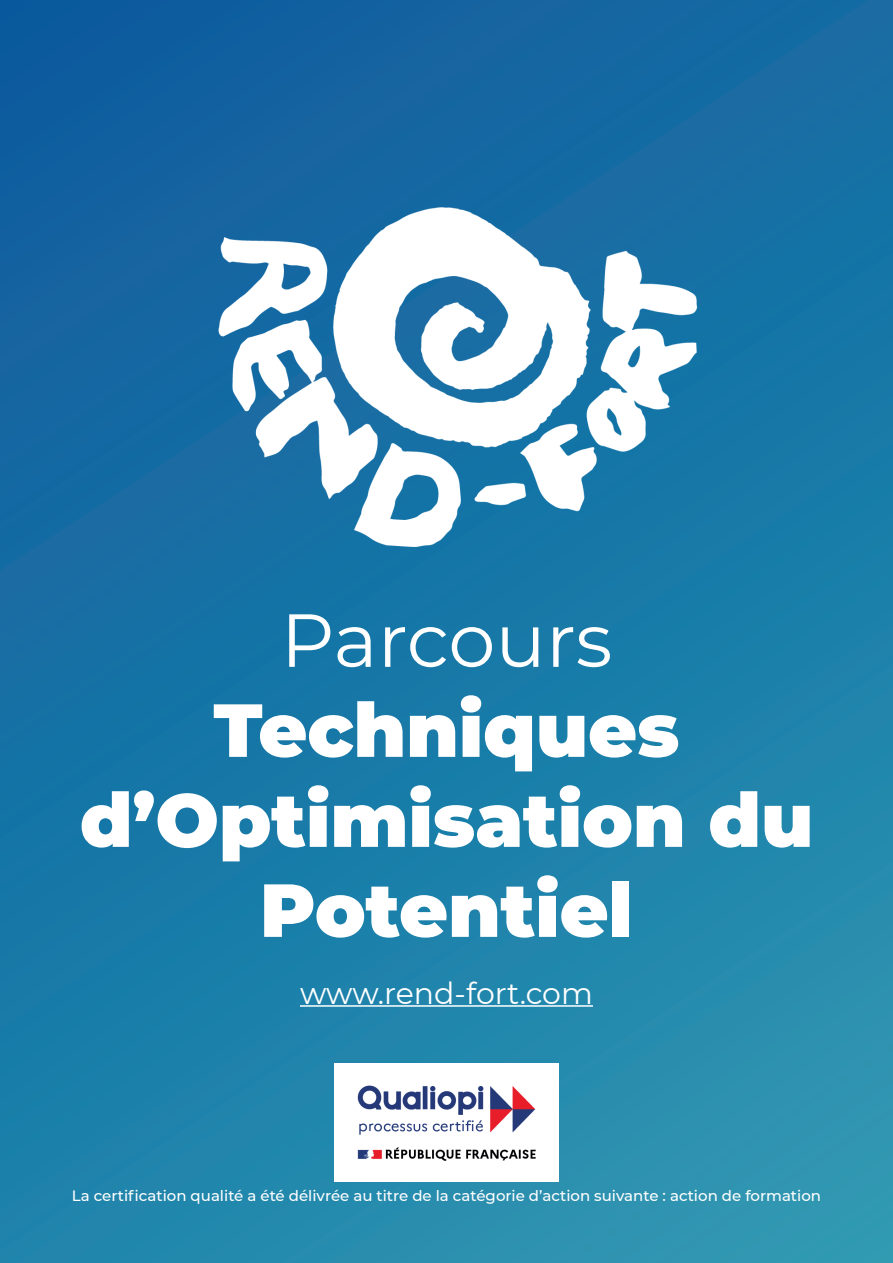
<style>
.page{position:relative;width:893px;height:1263px;background:#fff}
.page>*{position:absolute;margin:0;border:0;box-sizing:border-box;transform-origin:0 0}
.t1{font:900 75px/90px "Montserrat";color:#fff;text-align:center}
.t2{font:75px "Montserrat";letter-spacing:-.005em;color:#fff}
.t3{font:30px "Montserrat";letter-spacing:-.005em;color:#fff}
.t4{font:500 15px "Montserrat";color:#fff}
</style>
<div class="page">
<div style="left:0;top:0;width:893px;height:1263px;background:linear-gradient(to bottom,#0f619f,#268faf)"></div>
<hr style="left:300px;top:1005px;width:293px;height:2px;background:#fff">
<img style="left:185px;top:54px;width:540px;height:540px">
<img style="left:335px;top:1064px;width:223px;height:117px">
<h1 class="t2" style="left:281px;top:589px;width:333px">Parcours</h1>
<h1 class="t1" style="left:80px;top:680px;width:735px">Techniques d’Optimisation du<br>Potentiel</h1>
<h2 class="t3" style="left:300px;top:972px;width:294px">www.rend-fort.com</h2>
<p class="t4" style="left:72px;top:1185px;width:751px">La certification qualité a été délivrée au titre de la catégorie d’action suivante : action de formation</p>
</div>
